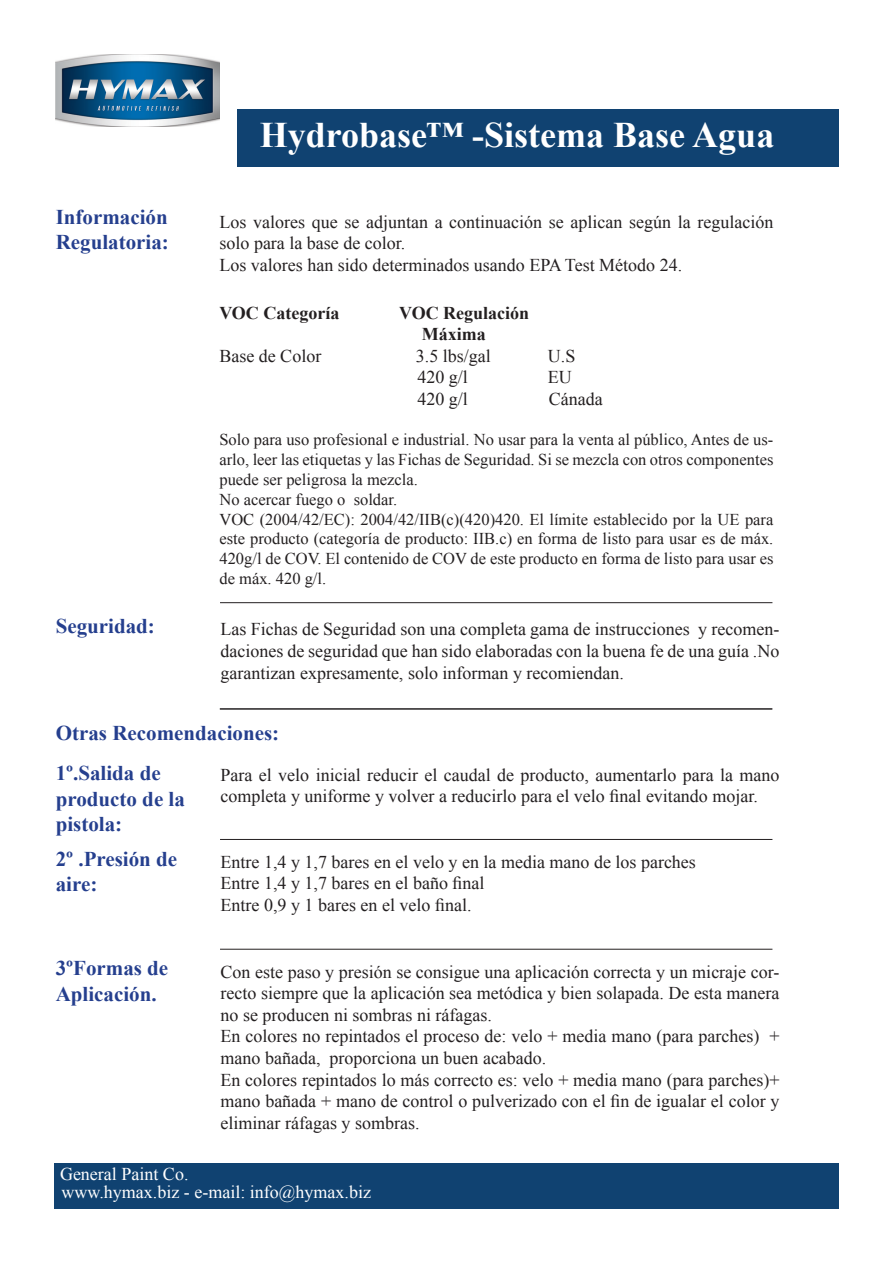
<style>
.page{position:relative;width:893px;height:1263px;background:#fff}
.page>*{position:absolute;margin:0;border:0;box-sizing:border-box;transform-origin:0 0}
.t1{font:700 36px "Times New Roman";color:#fff}
.t2{font:700 21px/25.2px "Times New Roman";color:#253f8e}
.t3{font:18px/21.6px "Times New Roman";color:#231f20}
.t4{font:18px "Times New Roman";color:#fff}
.t5{font:700 18px "Times New Roman";color:#231f20}
.t6{font:16.5px/19.8px "Times New Roman";color:#231f20;text-align:justify}
</style>
<div class="page">
<div style="left:54px;top:1163px;width:785px;height:46px;background:#104271"></div>
<div style="left:238px;top:109px;width:601px;height:58px;background:#104271"></div>
<hr style="left:220px;top:602px;width:552px;height:1px;background:#231f20">
<hr style="left:220px;top:839px;width:552px;height:1px;background:#231f20">
<hr style="left:220px;top:949px;width:552px;height:1px;background:#231f20">
<hr style="left:220px;top:709px;width:552px;height:1px;background:#231f20">
<img style="left:56px;top:54px;width:164px;height:72px">
<p class="t2" style="left:56px;top:204px;width:115px">Información<br>Regulatoria:</p>
<p class="t2" style="left:56px;top:613px;width:101px">Seguridad:</p>
<p class="t1" style="left:260px;top:110px;width:516px">Hydrobase™ -Sistema Base Agua</p>
<p class="t3" style="left:219px;top:211px;width:555px">Los valores que se adjuntan a continuación se aplican según la regulación solo para la base de color.</p>
<p class="t3" style="left:219px;top:254px;width:464px">Los valores han sido determinados usando EPA Test Método 24.</p>
<p class="t5" style="left:219px;top:300px;width:122px">VOC Categoría</p>
<p class="t5" style="left:399px;top:300px;width:132px">VOC Regulación</p>
<p class="t5" style="left:422px;top:322px;width:65px">Máxima</p>
<p class="t3" style="left:219px;top:345px;width:103px">Base de Color</p>
<p class="t3" style="left:416px;top:345px;width:77px">3.5 lbs/gal</p>
<p class="t3" style="left:548px;top:345px;width:29px">U.S</p>
<p class="t3" style="left:417px;top:366px;width:52px">420 g/l</p>
<p class="t3" style="left:548px;top:366px;width:25px">EU</p>
<p class="t3" style="left:417px;top:388px;width:52px">420 g/l</p>
<p class="t3" style="left:549px;top:388px;width:55px">Cánada</p>
<p class="t6" style="left:219px;top:430px;width:555px">Solo para uso profesional e industrial. No usar para la venta al público, Antes de us&shy;arlo, leer las etiquetas y las Fichas de Seguridad. Si se mezcla con otros componentes puede ser peligrosa la mezcla.</p>
<p class="t6" style="left:219px;top:489px;width:179px">No acercar fuego o soldar.</p>
<p class="t6" style="left:219px;top:509px;width:555px">VOC (2004/42/EC): 2004/42/IIB(c)(420)420. El límite establecido por la UE para este producto (categoría de producto: IIB.c) en forma de listo para usar es de máx.<br>420g/l de COV. El contenido de COV de este producto en forma de listo para usar es de máx. 420 g/l.</p>
<p class="t3" style="left:221px;top:618px;width:560px;text-align:justify">Las Fichas de Seguridad son una completa gama de instrucciones y recomen&shy;daciones de seguridad que han sido elaboradas con la buena fe de una guía .No garantizan expresamente, solo informan y recomiendan.</p>
<p class="t2" style="left:56px;top:719px;width:225px">Otras Recomendaciones:</p>
<p class="t2" style="left:56px;top:760px;width:131px">1º.Salida de producto de la pistola:</p>
<p class="t2" style="left:56px;top:845px;width:123px">2º .Presión de aire:</p>
<p class="t2" style="left:56px;top:955px;width:114px">3ºFormas de<br>Aplicación.</p>
<p class="t3" style="left:221px;top:764px;width:560px">Para el velo inicial reducir el caudal de producto, aumentarlo para la mano completa y uniforme y volver a reducirlo para el velo final evitando mojar.</p>
<p class="t3" style="left:221px;top:851px;width:477px">Entre 1,4 y 1,7 bares en el velo y en la media mano de los parches</p>
<p class="t3" style="left:221px;top:872px;width:265px">Entre 1,4 y 1,7 bares en el baño final<br>Entre 0,9 y 1 bares en el velo final.</p>
<p class="t3" style="left:221px;top:960px;width:560px;text-align:justify">Con este paso y presión se consigue una aplicación correcta y un micraje cor&shy;recto siempre que la aplicación sea metódica y bien solapada. De esta manera no se producen ni sombras ni ráfagas.</p>
<p class="t3" style="left:221px;top:1025px;width:560px">En colores no repintados el proceso de: velo + media mano (para parches) + mano bañada, proporciona un buen acabado.</p>
<p class="t3" style="left:221px;top:1068px;width:560px;text-align:justify">En colores repintados lo más correcto es: velo + media mano (para parches)+ mano bañada + mano de control o pulverizado con el fin de igualar el color y eliminar ráfagas y sombras.</p>
<p class="t4" style="left:60px;top:1162px;width:130px">General Paint Co.</p>
<p class="t4" style="left:62px;top:1180px;width:311px">www.hymax.biz - e-mail: info@hymax.biz</p>
</div>
